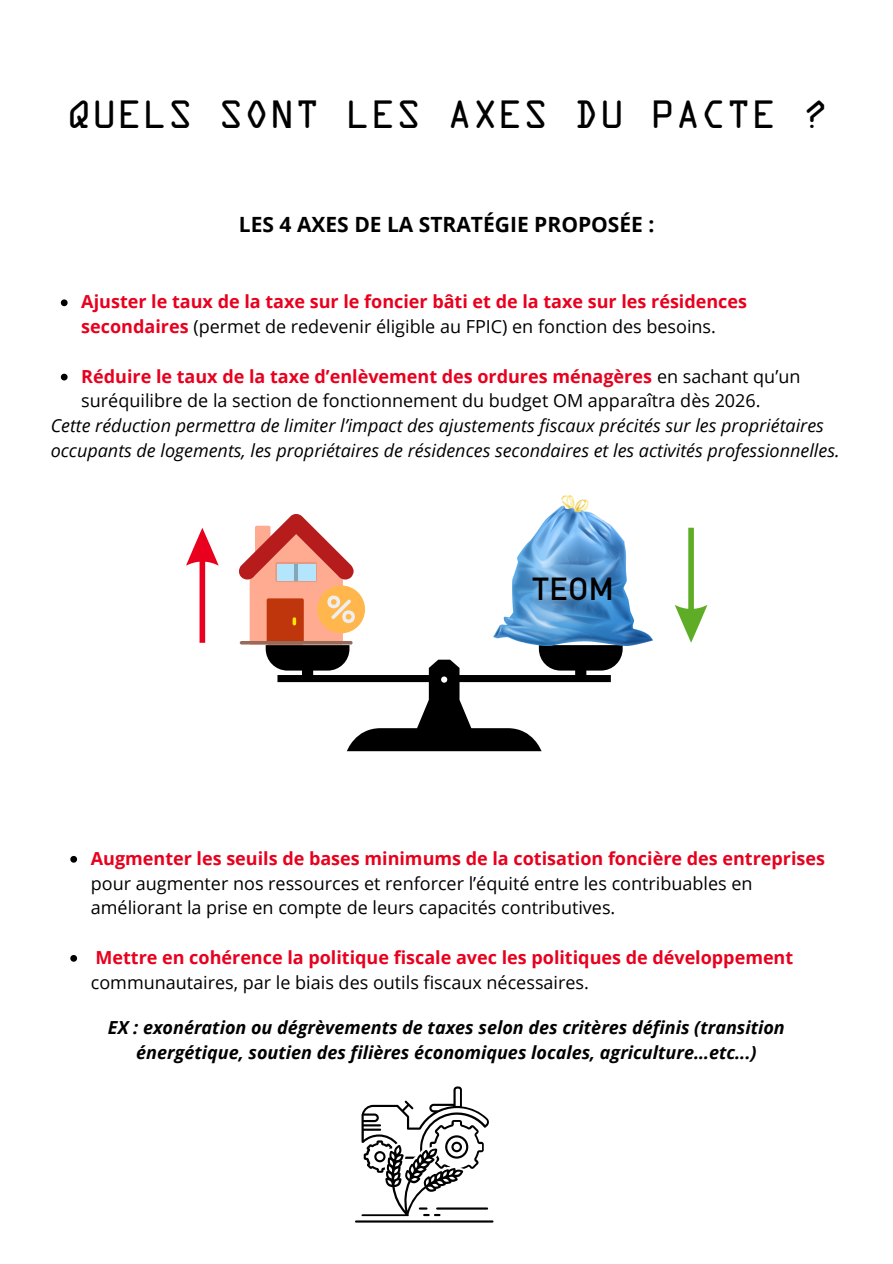
<style>
.page{position:relative;width:893px;height:1264px;background:#fff}
.page>*{position:absolute;margin:0;border:0;box-sizing:border-box;transform-origin:0 0}
.t1{font:42px "OCRA Extended";color:#000}
.t2{font:500 31.5px "DIN Pro";color:#000}
.t3{font:700 21px "Open Sans";color:#000}
.t4{font:18px/24.8px "Open Sans";color:#000}
.t5{font:700 18px/24.8px "Open Sans";color:#e8001e}
.t6{font:italic 18px/24.8px "Open Sans";color:#000}
.t7{font:italic 700 18px/24.8px "Open Sans";color:#000;text-align:center}
.s1{font-weight:400;color:#000}
.s2{font-weight:700;color:#e8001e}
</style>
<div class="page">
<svg style="left:239px;top:514px;width:383px;height:237px"></svg>
<svg style="left:275px;top:562px;width:42px;height:20px"></svg>
<div style="left:277px;top:563px;width:38px;height:17px;background:#b3e5fc"></div>
<hr style="left:294px;top:563px;width:4px;height:17px;background:#83a7b8">
<hr style="left:240px;top:641px;width:112px;height:3px;background:#996a5a;border-radius:2px">
<svg style="left:674px;top:527px;width:33px;height:115px"></svg>
<svg style="left:186px;top:528px;width:33px;height:114px"></svg>
<img style="left:493px;top:496px;width:159px;height:149px">
<hr style="left:355px;top:1220px;width:138px;height:2px;background:#000">
<svg style="left:361px;top:1086px;width:128px;height:130px"></svg>
<svg style="left:61px;top:299px;width:7px;height:7px"></svg>
<svg style="left:61px;top:374px;width:7px;height:6px"></svg>
<svg style="left:70px;top:856px;width:7px;height:6px"></svg>
<svg style="left:70px;top:955px;width:7px;height:6px"></svg>
<h2 class="t1" style="left:66px;top:92px;width:762px">QUELS SONT LES AXES DU PACTE ?</h2>
<p class="t3" style="left:239px;top:209px;width:417px">LES 4 AXES DE LA STRATÉGIE PROPOSÉE :</p>
<p class="t5" style="left:81px;top:289px;width:667px">Ajuster le taux de la taxe sur le foncier bâti et de la taxe sur les résidences secondaires <span class="s1">(permet de redevenir éligible au FPIC) en fonction des besoins.</span></p>
<p class="t4" style="left:81px;top:363px;width:720px"><span class="s2">Réduire le taux de la taxe d’enlèvement des ordures ménagères</span> en sachant qu’un suréquilibre de la section de fonctionnement du budget OM apparaîtra dès 2026.</p>
<p class="t6" style="left:51px;top:413px;width:790px">Cette réduction permettra de limiter l’impact des ajustements fiscaux précités sur les propriétaires occupants de logements, les propriétaires de résidences secondaires et les activités professionnelles.</p>
<h3 class="t2" style="left:531px;top:567px;width:84px">TEOM</h3>
<p class="t4" style="left:91px;top:845px;width:735px"><span class="s2">Augmenter les seuils de bases minimums de la cotisation foncière des entreprises </span>pour augmenter nos ressources et renforcer l’équité entre les contribuables en améliorant la prise en compte de leurs capacités contributives.</p>
<p class="t5" style="left:91px;top:944px;width:704px">Mettre en cohérence la politique fiscale avec les politiques de développement <span class="s1">communautaires, par le biais des outils fiscaux nécessaires.</span></p>
<p class="t7" style="left:108px;top:1014px;width:678px">EX : exonération ou dégrèvements de taxes selon des critères définis (transition énergétique, soutien des filières économiques locales, agriculture…etc...)</p>
</div>
